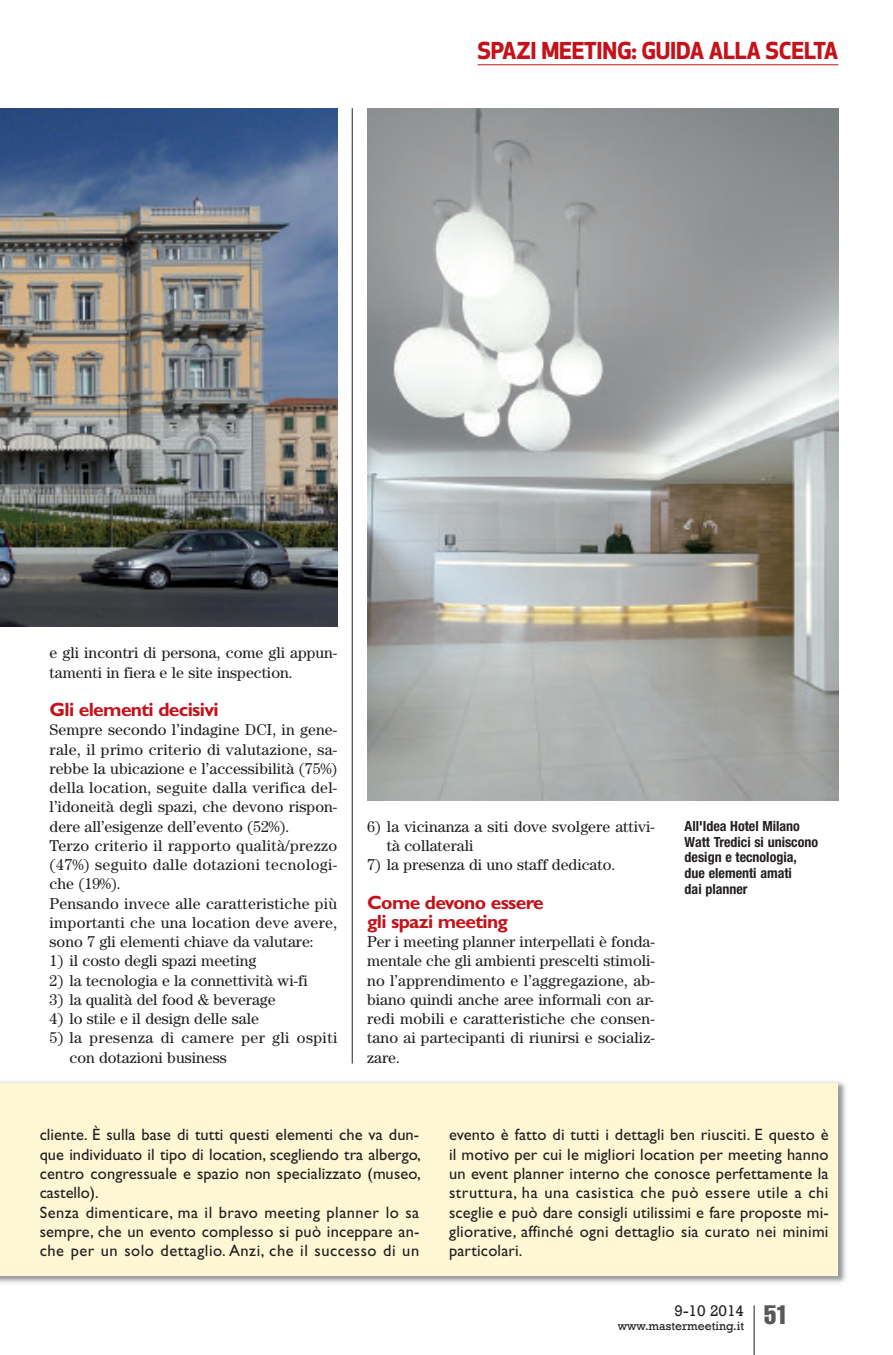
<style>
.page{position:relative;width:893px;height:1355px;background:#fff}
.page>*{position:absolute;margin:0;border:0;box-sizing:border-box;transform-origin:0 0}
.t1{font:700 22.75px "Apex New";letter-spacing:-.01em;color:#c4121a}
.t2{font:700 19.25px/19.2px "Gill Sans";letter-spacing:-.035em;color:#c4121a}
.t3{font:16.45px/19.2px "Gill Sans";letter-spacing:.01em;color:#231f20}
.t4{font:15.75px/19.2px "Century";color:#231f20}
.t5{font:15.75px/19.2px "Century";letter-spacing:.025em;color:#231f20}
.t6{font:15.75px "Rockwell";color:#231f20}
.t7{font:700 condensed 14px/15.8px "Helvetica Neue";color:#231f20}
.t8{font:12.25px "Rockwell";color:#231f20}
</style>
<div class="page">
<hr style="left:754px;top:1305px;width:1px;height:49px;background:#231f20">
<hr style="left:478px;top:64px;width:360px;height:1px;background:#c4121a">
<hr style="left:352px;top:108px;width:1px;height:955px;background:#231f20">
<img style="left:0;top:1081px;width:846px;height:202px">
<div style="left:0;top:1082px;width:838px;height:193px;background:#fef7d4"></div>
<img style="left:0;top:108px;width:337px;height:518px">
<img style="left:367px;top:108px;width:471px;height:692px">
<h1 class="t1" style="left:478px;top:42px;width:362px">SPAZI MEETING: GUIDA ALLA SCELTA</h1>
<p class="t4" style="left:50px;top:644px;width:289px">e gli incontri di persona, come gli appun&shy;tamenti in fiera e le site inspection.</p>
<p class="t2" style="left:50px;top:701px;width:171px">Gli elementi decisivi</p>
<p class="t4" style="left:50px;top:721px;width:289px">Sempre secondo l’indagine DCI, in gene&shy;rale, il primo criterio di valutazione, sa&shy;rebbe la ubicazione e l’accessibilità (75%) della location, seguite dalla verifica del&shy;l’idoneità degli spazi, che devono rispon&shy;dere all’esigenze dell’evento (52%).<br>Terzo criterio il rapporto qualità/prezzo (47%) seguito dalle dotazioni tecnologi&shy;che (19%).<br>Pensando invece alle caratteristiche più importanti che una location deve avere, sono 7 gli elementi chiave da valutare:</p>
<p class="t4" style="left:50px;top:952px;width:208px">1) il costo degli spazi meeting</p>
<p class="t4" style="left:50px;top:972px;width:260px">2) la tecnologia e la connettività wi-fi</p>
<p class="t4" style="left:50px;top:991px;width:227px">3) la qualità del food &amp; beverage</p>
<p class="t4" style="left:50px;top:1010px;width:211px">4) lo stile e il design delle sale</p>
<p class="t5" style="left:69px;top:1029px;width:269px;text-indent:-20px">5) la presenza di camere per gli ospiti con dotazioni business</p>
<p class="t4" style="left:387px;top:818px;width:269px;text-indent:-20px">6) la vicinanza a siti dove svolgere attivi&shy;tà collaterali</p>
<p class="t4" style="left:367px;top:856px;width:250px">7) la presenza di uno staff dedicato.</p>
<p class="t2" style="left:367px;top:894px;width:178px">Come devono essere gli spazi meeting</p>
<p class="t4" style="left:367px;top:933px;width:289px;text-align:justify">Per i meeting planner interpellati è fonda&shy;mentale che gli ambienti prescelti stimoli&shy;no l’apprendimento e l’aggregazione, ab&shy;biano quindi anche aree informali con ar&shy;redi mobili e caratteristiche che consen&shy;tano ai partecipanti di riunirsi e socializ&shy;zare.</p>
<p class="t7" style="left:685px;top:819px;width:135px">All'Idea Hotel Milano<br>Watt Tredici si uniscono design e tecnologia, due elementi amati<br>dai planner</p>
<p class="t3" style="left:40px;top:1126px;width:383px">cliente. È sulla base di tutti questi elementi che va dun&shy;que individuato il tipo di location, scegliendo tra albergo, centro congressuale e spazio non specializzato (museo, castello).<br>Senza dimenticare, ma il bravo meeting planner lo sa sempre, che un evento complesso si può inceppare an&shy;che per un solo dettaglio. Anzi, che il successo di un</p>
<p class="t3" style="left:449px;top:1126px;width:381px;text-align:justify">evento è fatto di tutti i dettagli ben riusciti. E questo è il motivo per cui le migliori location per meeting hanno un event planner interno che conosce perfettamente la struttura, ha una casistica che può essere utile a chi sceglie e può dare consigli utilissimi e fare proposte mi&shy;gliorative, affinché ogni dettaglio sia curato nei minimi particolari.</p>
<p class="t6" style="left:674px;top:1300px;width:71px">9-10 2014</p>
<p class="t8" style="left:618px;top:1318px;width:172px">www.mastermeeting.it <sup>51</sup></p>
</div>
